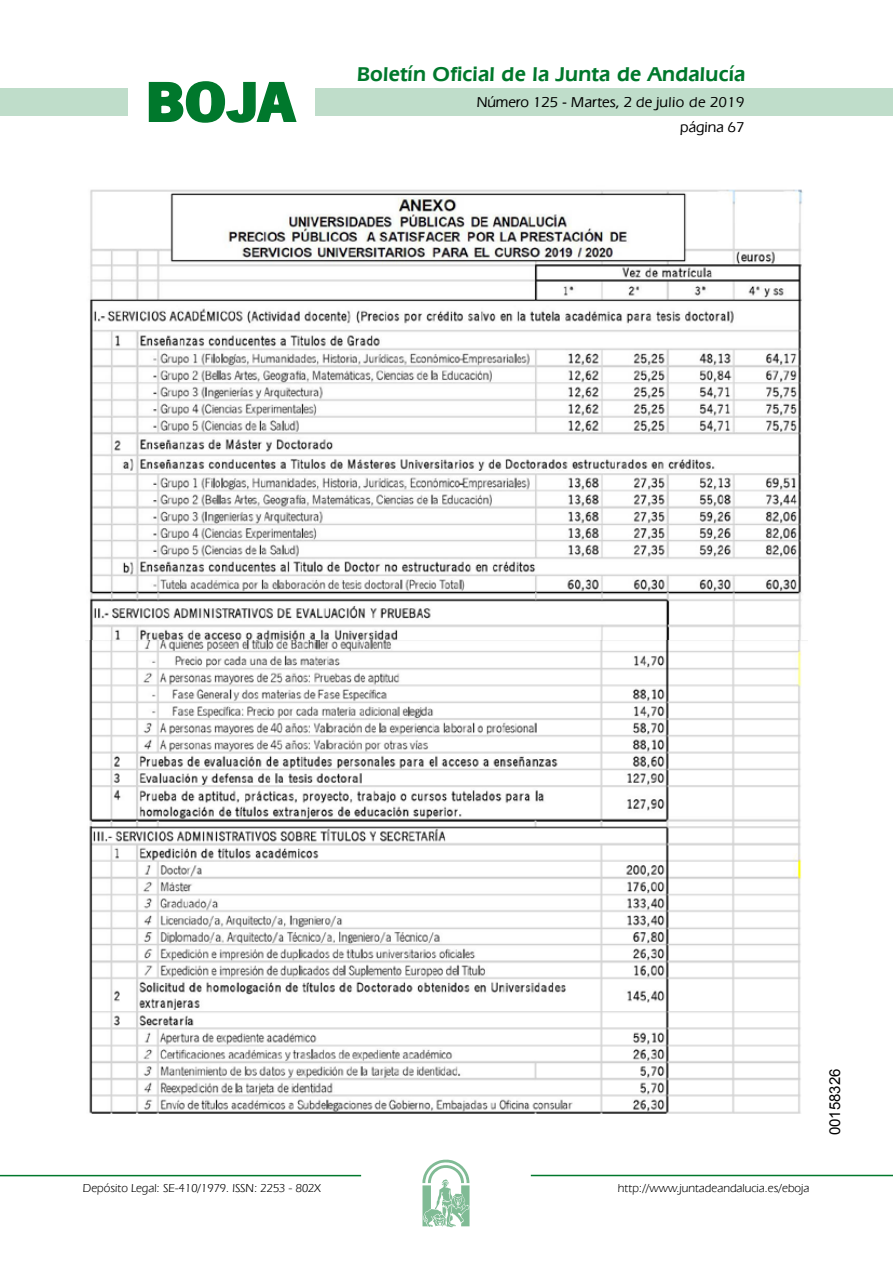
<style>
.page{position:relative;width:893px;height:1263px;background:#fff}
.page>*{position:absolute;margin:0;border:0;box-sizing:border-box;transform-origin:0 0}
.t1{font:700 57.75px "News Got T";color:#00782c;scale:1.14 1}
.t2{font:600 21px "Eras IT Cby BT";letter-spacing:.01em;color:#00782c}
.t3{font:500 15px/24.5px "Eras IT Cby BT";color:#000;text-align:right}
.t4{font:15px "Arial";color:#000}
.t5{font:12px "Eras IT Cby BT";color:#000}
</style>
<div class="page">
<div style="left:315px;top:88px;width:577px;height:28px;background:#bfddca"></div>
<div style="left:0;top:88px;width:128px;height:28px;background:#bfddca"></div>
<hr style="left:0;top:1175px;width:361px;height:1px;background:#00782c">
<svg style="left:422px;top:1159px;width:47px;height:68px"></svg>
<hr style="left:531px;top:1175px;width:361px;height:1px;background:#00782c">
<svg style="left:148px;top:81px;width:149px;height:42px"></svg>
<img style="left:89px;top:189px;width:714px;height:451px">
<img style="left:85px;top:640px;width:722px;height:474px">
<h1 class="t1" style="left:145px;top:68px;width:133px">BOJA</h1>
<h2 class="t2" style="left:357px;top:62px;width:390px">Boletín Oficial de la Junta de Andalucía</h2>
<p class="t3" style="left:476px;top:90px;width:269px">Número 125 - Martes, 2 de julio de 2019 página 67</p>
<p class="t5" style="left:83px;top:1181px;width:239px">Depósito Legal: SE-410/1979. ISSN: 2253 - 802X</p>
<p class="t5" style="left:618px;top:1181px;width:193px">http://www.juntadeandalucia.es/eboja</p>
<p class="t4" style="left:825px;top:1135px;width:68px;rotate:-90deg">00158326</p>
</div>
